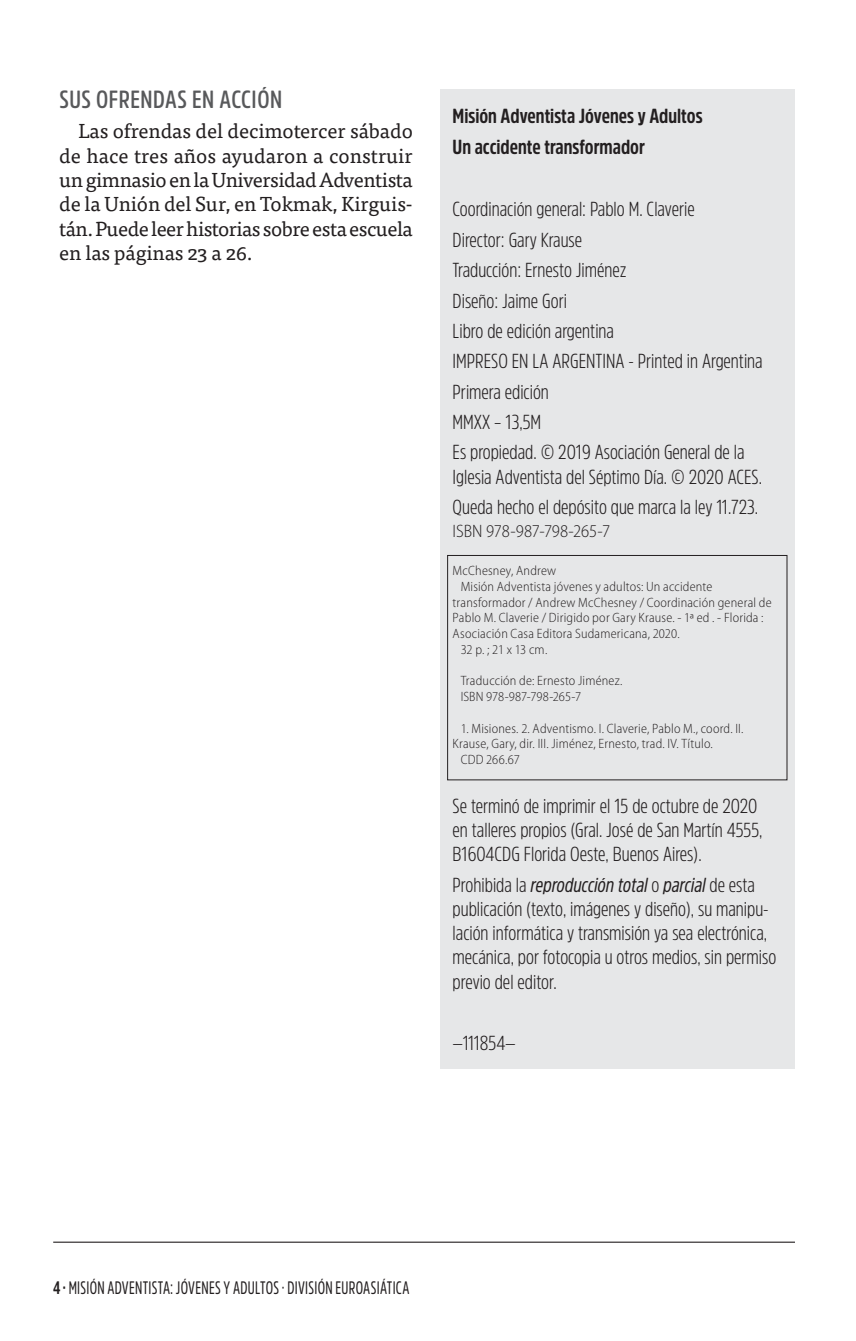
<style>
.page{position:relative;width:856px;height:1341px;background:#fff}
.page>*{position:absolute;margin:0;border:0;box-sizing:border-box;transform-origin:0 0}
.t1{font:600 24.75px "Amsi Pro Cond";letter-spacing:.02em;color:#58595b}
.t2{font:300 20.25px/30.4px "Amsi Pro Cond";color:#231f20}
.t3{font:20.25px/24.3px "Tisa OT";letter-spacing:-.005em;color:#231f20;text-align:justify}
.t4{font:700 20.25px/30.4px "Amsi Pro Cond";color:#231f20}
.t5{font:18px "Amsi Pro Cond";letter-spacing:.02em;color:#231f20;scale:.85 1}
.t6{font:300 semi-condensed 18px "Myriad Pro";letter-spacing:-.005em;color:#231f20}
.t7{font:300 semi-condensed 13.5px/15.8px "Myriad Pro";letter-spacing:.015em;color:#231f20}
.s1{font-weight:400;font-style:italic}
.s2{font-weight:700}
</style>
<div class="page">
<div style="left:439px;top:89px;width:355px;height:979px;background:#e6e7e8"></div>
<div style="left:447px;top:555px;width:340px;height:225px;border:1px solid #231f20"></div>
<hr style="left:53px;top:1241px;width:741px;height:1px;background:#231f20">
<p class="t1" style="left:59px;top:90px;width:224px">SUS OFRENDAS EN ACCIÓN</p>
<p class="t3" style="left:59px;top:120px;width:355px;text-indent:19px">Las ofrendas del decimotercer sábado de hace tres años ayudaron a construir un gimnasio en la Universidad Adventista de la Unión del Sur, en Tokmak, Kirguis&shy;tán. Puede leer historias sobre esta escuela en las páginas 23 a 26.</p>
<p class="t4" style="left:452px;top:102px;width:251px">Misión Adventista Jóvenes y Adultos<br>Un accidente transformador</p>
<p class="t2" style="left:452px;top:195px;width:311px">Coordinación general: Pablo M. Claverie<br>Director: Gary Krause<br>Traducción: Ernesto Jiménez<br>Diseño: Jaime Gori<br>Libro de edición argentina<br>IMPRESO EN LA ARGENTINA - Printed in Argentina<br>Primera edición<br>MMXX – 13,5M<br>Es propiedad. © 2019 Asociación General de la</p>
<p class="t2" style="left:452px;top:462px;width:311px">Iglesia Adventista del Séptimo Día. © 2020 ACES.<br>Queda hecho el depósito que marca la ley 11.723.</p>
<p class="t6" style="left:452px;top:524px;width:159px">ISBN 978-987-798-265-7</p>
<p class="t7" style="left:452px;top:564px;width:105px">McChesney, Andrew</p>
<p class="t7" style="left:460px;top:579px;width:253px">Misión Adventista jóvenes y adultos: Un accidente</p>
<p class="t7" style="left:452px;top:595px;width:320px">transformador / Andrew McChesney / Coordinación general de</p>
<p class="t7" style="left:452px;top:611px;width:312px">Pablo M. Claverie / Dirigido por Gary Krause. - 1ª ed . - Florida :</p>
<p class="t7" style="left:452px;top:627px;width:228px">Asociación Casa Editora Sudamericana, 2020.</p>
<p class="t7" style="left:460px;top:642px;width:88px">32 p. ; 21 x 13 cm.</p>
<p class="t7" style="left:460px;top:674px;width:163px">Traducción de: Ernesto Jiménez.<br>ISBN 978-987-798-265-7</p>
<p class="t7" style="left:460px;top:721px;width:284px">1. Misiones. 2. Adventismo. I. Claverie, Pablo M., coord. II.</p>
<p class="t7" style="left:452px;top:737px;width:262px">Krause, Gary, dir. III. Jiménez, Ernesto, trad. IV. Título.</p>
<p class="t7" style="left:460px;top:753px;width:61px">CDD 266.67</p>
<p class="t2" style="left:452px;top:794px;width:311px;line-height:24.3px">Se terminó de imprimir el 15 de octubre de 2020 en talleres propios (Gral. José de San Martín 4555,<br>B1604CDG Florida Oeste, Buenos Aires).</p>
<p class="t2" style="left:452px;top:873px;width:325px;line-height:24.3px">Prohibida la <span class="s1">reproducción total</span> o <span class="s1">parcial</span> de esta publicación (texto, imágenes y diseño), su manipu&shy;lación informática y transmisión ya sea electrónica, mecánica, por fotocopia u otros medios, sin permiso previo del editor.</p>
<p class="t2" style="left:452px;top:1028px;width:65px">—111854—</p>
<p class="t5" style="left:53px;top:1280px;width:420px"><span class="s2">4 ·</span> MISIÓN ADVENTISTA: JÓVENES Y ADULTOS · DIVISIÓN EUROASIÁTICA</p>
</div>
